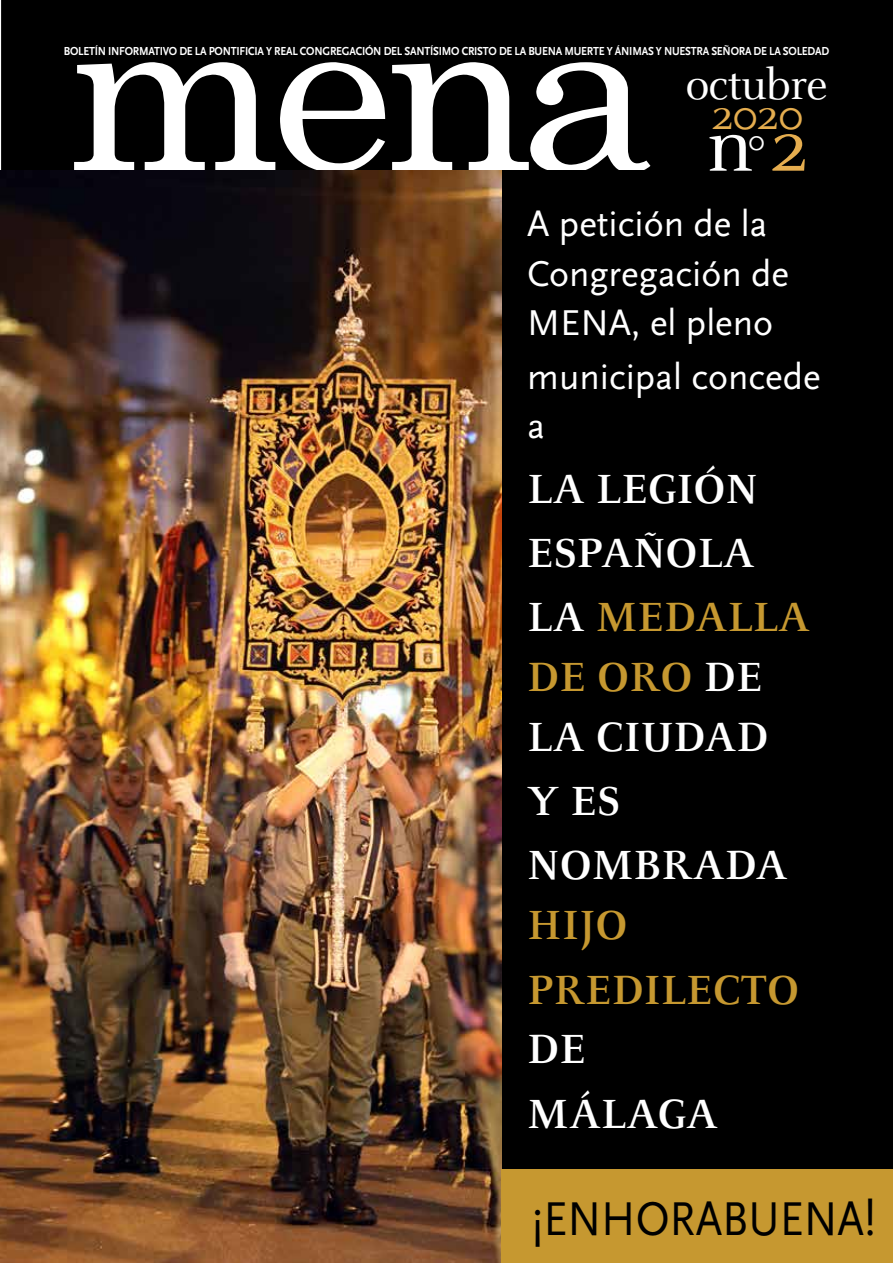
<style>
.page{position:relative;width:893px;height:1263px;background:#fff}
.page>*{position:absolute;margin:0;border:0;box-sizing:border-box;transform-origin:0 0}
.t1{font:82.35px "Celeste";color:#fff}
.t2{font:49.5px "Scala Sans";color:#000;scale:.9 1}
.t3{font:47.25px "Celeste";letter-spacing:-.02em;color:#fff}
.t4{font:47.25px "Celeste";color:#e5ad4f}
.t5{font:700 45px/64.2px "Celeste";color:#fff}
.t6{font:700 45px/64.2px "Celeste";color:#c69830}
.t7{font:37.5px/49.5px "Scala Sans";color:#fff}
.t8{font:31.35px "Celeste";color:#fff}
.t9{font:700 12.15px "Scala Sans";letter-spacing:-.02em;color:#fff;scale:.9 1}
.s1{color:#e5ad4f}
.s2{color:#c69830}
</style>
<div class="page">
<div style="left:1px;top:170px;width:892px;height:1093px;background:#000"></div>
<svg style="left:1px;top:0;width:892px;height:170px;fill:#000"></svg>
<img style="left:0;top:170px;width:502px;height:1093px">
<div style="left:502px;top:1169px;width:391px;height:94px;background:#c69830"></div>
<p class="t9" style="left:64px;top:45px;width:852px">BOLETÍN INFORMATIVO DE LA PONTIFICIA Y REAL CONGREGACIÓN DEL SANTÍSIMO CRISTO DE LA BUENA MUERTE Y ÁNIMAS Y NUESTRA SEÑORA DE LA SOLEDAD</p>
<h3 class="t3" style="left:686px;top:61px;width:143px">octubre</h3>
<h3 class="t4" style="left:711px;top:91px;width:93px">2020</h3>
<h1 class="t1" style="left:707px;top:103px;width:105px">n<span class="s1">2</span></h1>
<h3 class="t8" style="left:749px;top:124px;width:17px">0</h3>
<h3 class="t7" style="left:527px;top:200px;width:263px">A petición de la<br>Congregación de<br>MENA, el pleno</h3>
<h3 class="t7" style="left:527px;top:353px;width:295px">municipal concede a</h3>
<h3 class="t5" style="left:527px;top:458px;width:284px">LA LEGIÓN<br>ESPAÑOLA<br>LA <span class="s2">MEDALLA</span></h3>
<h3 class="t5" style="left:527px;top:648px;width:243px;line-height:60px"><span class="s2">DE ORO</span> DE<br>LA CIUDAD</h3>
<h3 class="t5" style="left:527px;top:770px;width:262px">Y ES<br>NOMBRADA</h3>
<h3 class="t6" style="left:527px;top:894px;width:273px">HIJO<br>PREDILECTO</h3>
<h3 class="t5" style="left:527px;top:1018px;width:192px">DE<br>MÁLAGA</h3>
<h2 class="t2" style="left:532px;top:1192px;width:384px">¡ENHORABUENA!</h2>
</div>
